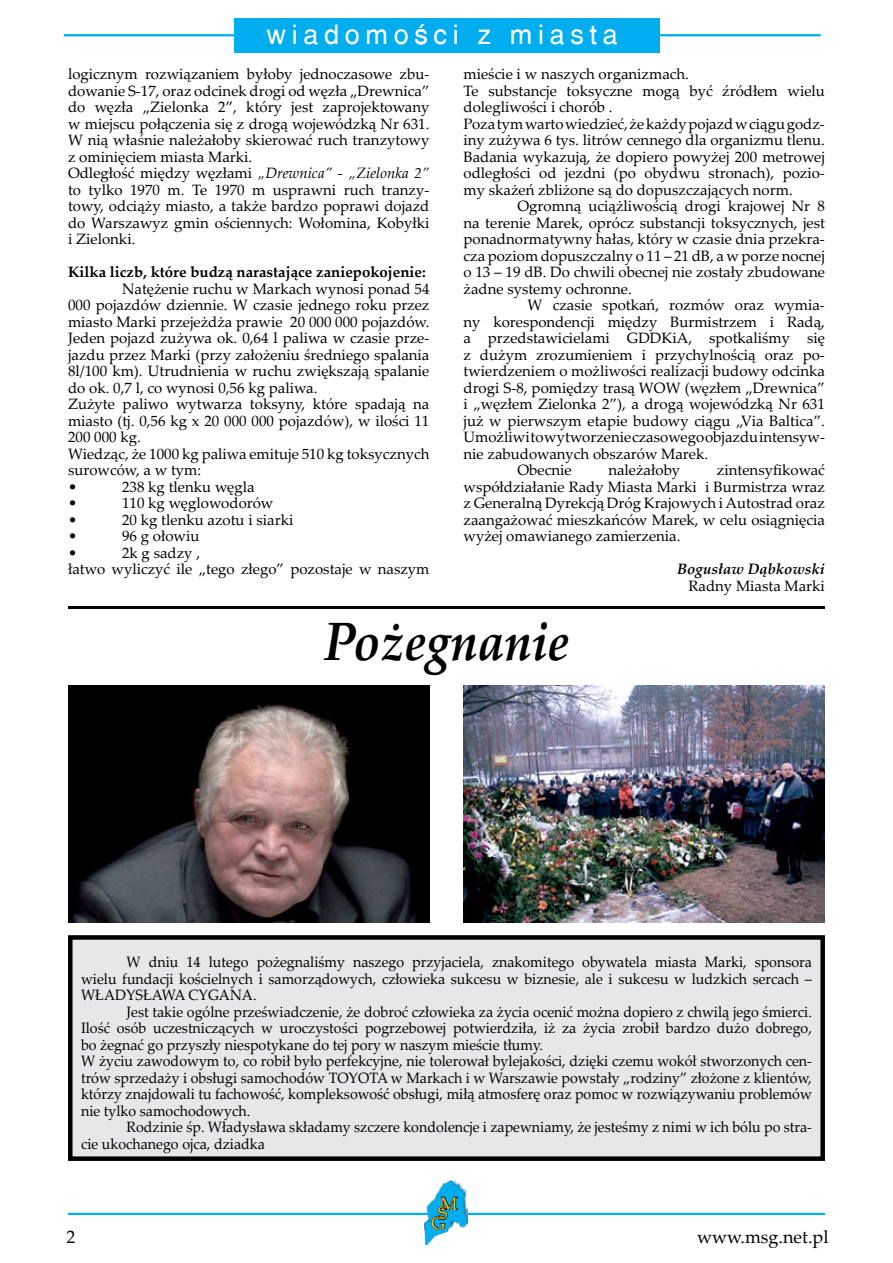
<style>
.page{position:relative;width:893px;height:1263px;background:#fff}
.page>*{position:absolute;margin:0;border:0;box-sizing:border-box;transform-origin:0 0}
.t1{font:italic 700 54px "Palatino Linotype";color:#000;scale:.9 1}
.t2{font:27px "Switzerland";letter-spacing:.21em;color:#fff}
.t3{font:18px "Palatino Linotype";color:#000}
.t4{font:18px "Book Antiqua";color:#fdc215}
.t5{font:15px/16.5px "Palatino Linotype";color:#000}
.t6{font:15px/16.5px "Palatino Linotype";color:#000;scale:.95 1}
.t7{font:700 15px "Palatino Linotype";color:#000}
.t8{font:italic 700 15px "Palatino Linotype";color:#000}
.s1{font-style:italic}
</style>
<div class="page">
<hr style="left:68px;top:1213px;width:757px;height:2px;background:#00adef">
<hr style="left:64px;top:34px;width:757px;height:2px;background:#00adef">
<div style="left:234px;top:18px;width:425px;height:34px;background:#00adef"></div>
<img style="left:424px;top:1180px;width:43px;height:64px">
<svg style="left:431px;top:1196px;width:27px;height:34px"></svg>
<div style="left:70px;top:937px;width:753px;height:222px;background:#e6e7e8"></div>
<div style="left:68px;top:935px;width:757px;height:226px;border:4px solid #000"></div>
<img style="left:68px;top:685px;width:361px;height:238px">
<img style="left:463px;top:685px;width:362px;height:238px">
<hr style="left:68px;top:606px;width:757px;height:3px;background:#000">
<h2 class="t2" style="left:267px;top:19px;width:353px">wiadomości z miasta</h2>
<p class="t5" style="left:68px;top:65px;width:363px">logicznym rozwiązaniem byłoby jednoczasowe zbu&shy;dowanie S-17, oraz odcinek drogi od węzła „Drewnica” do węzła „Zielonka 2”, który jest zaprojektowany w miejscu połączenia się z drogą wojewódzką Nr 631.<br>W nią właśnie należałoby skierować ruch tranzytowy z ominięciem miasta Marki.<br>Odległość między węzłami <span class="s1">„Drewnica”</span> - <span class="s1">„Zielonka 2” </span>to tylko 1970 m. Te 1970 m usprawni ruch tranzy&shy;towy, odciąży miasto, a także bardzo poprawi dojazd do Warszawyz gmin ościennych: Wołomina, Kobyłki i Zielonki.</p>
<p class="t7" style="left:68px;top:261px;width:359px">Kilka liczb, które budzą narastające zaniepokojenie:</p>
<p class="t5" style="left:68px;top:280px;width:363px;text-indent:54px">Natężenie ruchu w Markach wynosi ponad 54<br>000 pojazdów dziennie. W czasie jednego roku przez miasto Marki przejeżdża prawie 20 000 000 pojazdów.<br>Jeden pojazd zużywa ok. 0,64 l paliwa w czasie prze&shy;jazdu przez Marki (przy założeniu średniego spalania 8l/100 km). Utrudnienia w ruchu zwiększają spalanie do ok. 0,7 l, co wynosi 0,56 kg paliwa.<br>Zużyte paliwo wytwarza toksyny, które spadają na miasto (tj. 0,56 kg x 20 000 000 pojazdów), w ilości 11<br>200 000 kg.<br>Wiedząc, że 1000 kg paliwa emituje 510 kg toksycznych surowców, a w tym:<br>•</p>
<p class="t5" style="left:122px;top:478px;width:134px">238 kg tlenku węgla</p>
<p class="t5" style="left:68px;top:494px;width:11px">•</p>
<p class="t5" style="left:122px;top:494px;width:153px">110 kg węglowodorów</p>
<p class="t5" style="left:68px;top:511px;width:11px">•</p>
<p class="t5" style="left:122px;top:511px;width:173px">20 kg tlenku azotu i siarki</p>
<p class="t5" style="left:68px;top:527px;width:11px">•</p>
<p class="t5" style="left:122px;top:527px;width:79px">96 g ołowiu</p>
<p class="t5" style="left:68px;top:544px;width:11px">•</p>
<p class="t5" style="left:68px;top:544px;width:363px;text-indent:54px">2k g sadzy ,<br>łatwo wyliczyć ile „tego złego” pozostaje w naszym</p>
<p class="t5" style="left:463px;top:65px;width:363px">mieście i w naszych organizmach.<br>Te substancje toksyczne mogą być źródłem wielu dolegliwości i chorób .<br>Poza tym warto wiedzieć, że każdy pojazd w ciągu godz&shy;iny zużywa 6 tys. litrów cennego dla organizmu tlenu.<br>Badania wykazują, że dopiero powyżej 200 metrowej odległości od jezdni (po obydwu stronach), pozio&shy;my skażeń zbliżone są do dopuszczających norm.</p>
<p class="t5" style="left:517px;top:197px;width:309px">Ogromną uciążliwością drogi krajowej Nr 8</p>
<p class="t5" style="left:463px;top:214px;width:363px">na terenie Marek, oprócz substancji toksycznych, jest</p>
<p class="t5" style="left:463px;top:230px;width:363px">ponadnormatywny hałas, który w czasie dnia przekra-</p>
<p class="t5" style="left:463px;top:247px;width:363px">cza poziom dopuszczalny o 11 – 21 dB, a w porze nocnej</p>
<p class="t5" style="left:463px;top:263px;width:363px">o 13 – 19 dB. Do chwili obecnej nie zostały zbudowane</p>
<p class="t5" style="left:463px;top:280px;width:170px">żadne systemy ochronne.</p>
<p class="t5" style="left:528px;top:296px;width:299px">W czasie spotkań, rozmów oraz wymia-</p>
<p class="t5" style="left:463px;top:313px;width:363px">ny korespondencji między Burmistrzem i Radą,</p>
<p class="t5" style="left:463px;top:329px;width:363px">a przedstawicielami GDDKiA, spotkaliśmy się</p>
<p class="t5" style="left:463px;top:346px;width:363px">z dużym zrozumieniem i przychylnością oraz po-</p>
<p class="t5" style="left:463px;top:362px;width:363px">twierdzeniem o możliwości realizacji budowy odcinka</p>
<p class="t5" style="left:463px;top:379px;width:363px">drogi S-8, pomiędzy trasą WOW (węzłem „Drewnica”</p>
<p class="t5" style="left:463px;top:395px;width:363px">i „węzłem Zielonka 2”), a drogą wojewódzką Nr 631</p>
<p class="t5" style="left:463px;top:412px;width:363px">już w pierwszym etapie budowy ciągu „Via Baltica”.</p>
<p class="t5" style="left:463px;top:428px;width:363px">Umożliwi to wytworzenie czasowego objazdu intensyw-</p>
<p class="t5" style="left:463px;top:445px;width:246px">nie zabudowanych obszarów Marek.</p>
<p class="t5" style="left:517px;top:461px;width:56px">Obecnie</p>
<p class="t5" style="left:608px;top:461px;width:73px">należałoby</p>
<p class="t5" style="left:463px;top:461px;width:363px;text-align:justify;text-indent:253px">zintensyfikować współdziałanie Rady Miasta Marki i Burmistrza wraz z Generalną Dyrekcją Dróg Krajowych i Autostrad oraz zaangażować mieszkańców Marek, w celu osiągnięcia wyżej omawianego zamierzenia.</p>
<p class="t8" style="left:677px;top:558px;width:149px">Bogusław Dąbkowski</p>
<p class="t5" style="left:689px;top:577px;width:138px">Radny Miasta Marki</p>
<h1 class="t1" style="left:323px;top:603px;width:275px">Pożegnanie</h1>
<p class="t6" style="left:81px;top:953px;width:771px;text-align:justify;text-indent:46px">W dniu 14 lutego pożegnaliśmy naszego przyjaciela, znakomitego obywatela miasta Marki, sponsora wielu fundacji kościelnych i samorządowych, człowieka sukcesu w biznesie, ale i sukcesu w ludzkich sercach – WŁADYSŁAWA CYGANA.</p>
<p class="t6" style="left:81px;top:1003px;width:771px;text-indent:46px">Jest takie ogólne przeświadczenie, że dobroć człowieka za życia ocenić można dopiero z chwilą jego śmierci.<br>Ilość osób uczestniczących w uroczystości pogrzebowej potwierdziła, iż za życia zrobił bardzo dużo dobrego, bo żegnać go przyszły niespotykane do tej pory w naszym mieście tłumy.<br>W życiu zawodowym to, co robił było perfekcyjne, nie tolerował bylejakości, dzięki czemu wokół stworzonych cen&shy;trów sprzedaży i obsługi samochodów TOYOTA w Markach i w Warszawie powstały „rodziny” złożone z klientów, którzy znajdowali tu fachowość, kompleksowość obsługi, miłą atmosferę oraz pomoc w rozwiązywaniu problemów nie tylko samochodowych.</p>
<p class="t6" style="left:81px;top:1118px;width:771px;text-indent:46px">Rodzinie śp. Władysława składamy szczere kondolencje i zapewniamy, że jesteśmy z nimi w ich bólu po stra&shy;cie ukochanego ojca, dziadka</p>
<p class="t3" style="left:66px;top:1223px;width:10px">2</p>
<p class="t4" style="left:441px;top:1191px;width:19px">M</p>
<p class="t4" style="left:438px;top:1200px;width:11px">S</p>
<p class="t4" style="left:432px;top:1210px;width:15px">G</p>
<p class="t3" style="left:697px;top:1224px;width:133px">www.msg.net.pl</p>
</div>
